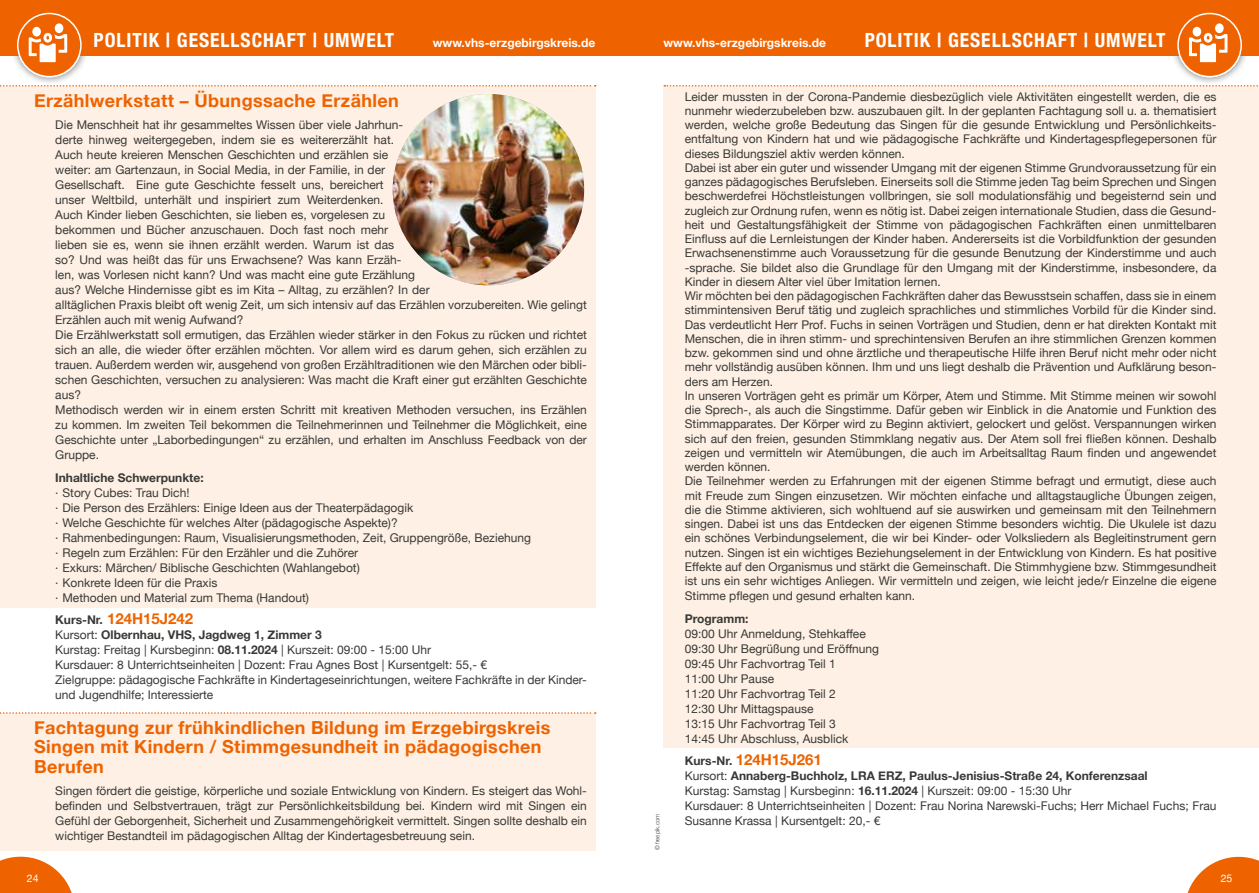
<style>
.page{position:relative;width:1259px;height:893px;background:#fff}
.page>*{position:absolute;margin:0;border:0;box-sizing:border-box;transform-origin:0 0}
.t1{font:700 condensed 19.5px "Helvetica Neue";letter-spacing:.05em;color:#fff}
.t2{font:700 18px/19.5px "Helvetica Neue";letter-spacing:.02em;color:#ee6300}
.t3{font:700 15px "Helvetica Neue";color:#ee6300}
.t4{font:12px/15px "Helvetica Neue";color:#383937}
.t5{font:700 12px "Helvetica Neue";color:#fff}
.t6{font:700 12px "Helvetica Neue";color:#383937}
.t7{font:10.5px "Helvetica Neue";color:#fff}
.t8{font:300 6px "Helvetica Neue";color:#383937}
.s1{font-size:12px;color:#383937}
.s2{font-weight:700}
</style>
<div class="page">
<div style="left:1169px;top:5px;width:81px;height:81px;background:#000;opacity:.55"></div>
<div style="left:9px;top:5px;width:81px;height:81px;background:#000;opacity:.55"></div>
<svg style="left:0;top:857px;width:72px;height:36px"></svg>
<div style="left:0;top:0;width:1259px;height:55px;background:#ee6300"></div>
<svg style="left:1187px;top:857px;width:72px;height:36px"></svg>
<div style="left:18px;top:14px;width:63px;height:63px;background:#ee6300;border-radius:50%"></div>
<div style="left:17px;top:13px;width:65px;height:64px;border:2px solid #fff;border-radius:50%"></div>
<div style="left:32px;top:27px;width:9px;height:10px;background:#fff;border-radius:50%"></div>
<div style="left:55px;top:23px;width:8px;height:10px;background:#fff;border-radius:50%"></div>
<svg style="left:29px;top:33px;width:38px;height:29px"></svg>
<div style="left:1178px;top:14px;width:63px;height:63px;background:#ee6300;border-radius:50%"></div>
<div style="left:1177px;top:13px;width:65px;height:64px;border:2px solid #fff;border-radius:50%"></div>
<div style="left:1192px;top:27px;width:9px;height:10px;background:#fff;border-radius:50%"></div>
<div style="left:1215px;top:23px;width:8px;height:10px;background:#fff;border-radius:50%"></div>
<svg style="left:1189px;top:33px;width:38px;height:29px"></svg>
<div style="left:0;top:87px;width:595px;height:521px;background:#fef0e4"></div>
<div style="left:663px;top:87px;width:596px;height:661px;background:#fef0e4"></div>
<div style="left:0;top:714px;width:595px;height:137px;background:#fef0e4"></div>
<svg style="left:0;top:85px;width:596px;height:2px"></svg>
<svg style="left:664px;top:85px;width:595px;height:2px"></svg>
<svg style="left:0;top:712px;width:596px;height:2px"></svg>
<img style="left:393px;top:94px;width:191px;height:191px;border-radius:96px">
<h1 class="t1" style="left:94px;top:24px;width:302px">POLITIK | GESELLSCHAFT | UMWELT</h1>
<h1 class="t1" style="left:864px;top:24px;width:302px">POLITIK | GESELLSCHAFT | UMWELT</h1>
<p class="t5" style="left:433px;top:34px;width:164px">www.vhs-erzgebirgskreis.de</p>
<p class="t5" style="left:663px;top:34px;width:164px">www.vhs-erzgebirgskreis.de</p>
<h2 class="t2" style="left:34px;top:91px;width:366px">Erzählwerkstatt – Übungssache Erzählen</h2>
<p class="t4" style="left:55px;top:118px;width:533px">Die Menschheit hat ihr gesammeltes Wissen über viele Jahrhun-<br>derte hinweg weitergegeben, indem sie es weitererzählt hat.<br>Auch heute kreieren Menschen Geschichten und erzählen sie<br>weiter: am Gartenzaun, in Social Media, in der Familie, in der<br>Gesellschaft. Eine gute Geschichte fesselt uns, bereichert<br>unser Weltbild, unterhält und inspiriert zum Weiterdenken.<br>Auch Kinder lieben Geschichten, sie lieben es, vorgelesen zu<br>bekommen und Bücher anzuschauen. Doch fast noch mehr<br>lieben sie es, wenn sie ihnen erzählt werden. Warum ist das<br>so? Und was heißt das für uns Erwachsene? Was kann Erzäh-<br>len, was Vorlesen nicht kann? Und was macht eine gute Erzählung<br>aus? Welche Hindernisse gibt es im Kita – Alltag, zu erzählen? In der<br>alltäglichen Praxis bleibt oft wenig Zeit, um sich intensiv auf das Erzählen vorzubereiten. Wie gelingt Erzählen auch mit wenig Aufwand?<br>Die Erzählwerkstatt soll ermutigen, das Erzählen wieder stärker in den Fokus zu rücken und richtet sich an alle, die wieder öfter erzählen möchten. Vor allem wird es darum gehen, sich erzählen zu trauen. Außerdem werden wir, ausgehend von großen Erzähltraditionen wie den Märchen oder bibli&shy;schen Geschichten, versuchen zu analysieren: Was macht die Kraft einer gut erzählten Geschichte aus?<br>Methodisch werden wir in einem ersten Schritt mit kreativen Methoden versuchen, ins Erzählen zu kommen. Im zweiten Teil bekommen die Teilnehmerinnen und Teilnehmer die Möglichkeit, eine Geschichte unter „Laborbedingungen“ zu erzählen, und erhalten im Anschluss Feedback von der Gruppe.</p>
<p class="t6" style="left:55px;top:468px;width:150px">Inhaltliche Schwerpunkte:</p>
<p class="t4" style="left:55px;top:486px;width:477px">· Story Cubes: Trau Dich!<br>· Die Person des Erzählers: Einige Ideen aus der Theaterpädagogik<br>· Welche Geschichte für welches Alter (pädagogische Aspekte)?<br>· Rahmenbedingungen: Raum, Visualisierungsmethoden, Zeit, Gruppengröße, Beziehung · Regeln zum Erzählen: Für den Erzähler und die Zuhörer<br>· Exkurs: Märchen/ Biblische Geschichten (Wahlangebot)<br>· Konkrete Ideen für die Praxis<br>· Methoden und Material zum Thema (Handout)</p>
<p class="t3" style="left:55px;top:607px;width:139px"><span class="s1">Kurs-Nr.</span> 124H15J242</p>
<p class="t4" style="left:55px;top:628px;width:533px">Kursort: <span class="s2">Olbernhau, VHS, Jagdweg 1, Zimmer 3<br></span>Kurstag: Freitag | Kursbeginn: <span class="s2">08.11.2024</span> | Kurszeit: 09:00 - 15:00 Uhr<br>Kursdauer: 8 Unterrichtseinheiten | Dozent: Frau Agnes Bost | Kursentgelt: 55,- €<br>Zielgruppe: pädagogische Fachkräfte in Kindertageseinrichtungen, weitere Fachkräfte in der Kinder&shy;und Jugendhilfe; Interessierte</p>
<h2 class="t2" style="left:34px;top:718px;width:518px">Fachtagung zur frühkindlichen Bildung im Erzgebirgskreis<br>Singen mit Kindern / Stimmgesundheit in pädagogischen<br>Berufen</h2>
<p class="t4" style="left:55px;top:784px;width:533px;text-align:justify">Singen fördert die geistige, körperliche und soziale Entwicklung von Kindern. Es steigert das Wohl&shy;befinden und Selbstvertrauen, trägt zur Persönlichkeitsbildung bei. Kindern wird mit Singen ein Gefühl der Geborgenheit, Sicherheit und Zusammengehörigkeit vermittelt. Singen sollte deshalb ein wichtiger Bestandteil im pädagogischen Alltag der Kindertagesbetreuung sein.</p>
<p class="t8" style="left:652px;top:850px;width:38px;rotate:-90deg">© freepik.com</p>
<p class="t4" style="left:685px;top:90px;width:533px;line-height:14.2px">Leider mussten in der Corona-Pandemie diesbezüglich viele Aktivitäten eingestellt werden, die es nunmehr wiederzubeleben bzw. auszubauen gilt. In der geplanten Fachtagung soll u. a. thematisiert werden, welche große Bedeutung das Singen für die gesunde Entwicklung und Persönlichkeits&shy;entfaltung von Kindern hat und wie pädagogische Fachkräfte und Kindertagespflegepersonen für dieses Bildungsziel aktiv werden können.<br>Dabei ist aber ein guter und wissender Umgang mit der eigenen Stimme Grundvoraussetzung für ein ganzes pädagogisches Berufsleben. Einerseits soll die Stimme jeden Tag beim Sprechen und Singen beschwerdefrei Höchstleistungen vollbringen, sie soll modulationsfähig und begeisternd sein und zugleich zur Ordnung rufen, wenn es nötig ist. Dabei zeigen internationale Studien, dass die Gesund&shy;heit und Gestaltungsfähigkeit der Stimme von pädagogischen Fachkräften einen unmittelbaren Einfluss auf die Lernleistungen der Kinder haben. Andererseits ist die Vorbildfunktion der gesunden Erwachsenenstimme auch Voraussetzung für die gesunde Benutzung der Kinderstimme und auch -sprache. Sie bildet also die Grundlage für den Umgang mit der Kinderstimme, insbesondere, da Kinder in diesem Alter viel über Imitation lernen.<br>Wir möchten bei den pädagogischen Fachkräften daher das Bewusstsein schaffen, dass sie in einem stimmintensiven Beruf tätig und zugleich sprachliches und stimmliches Vorbild für die Kinder sind.<br>Das verdeutlicht Herr Prof. Fuchs in seinen Vorträgen und Studien, denn er hat direkten Kontakt mit Menschen, die in ihren stimm- und sprechintensiven Berufen an ihre stimmlichen Grenzen kommen bzw. gekommen sind und ohne ärztliche und therapeutische Hilfe ihren Beruf nicht mehr oder nicht mehr vollständig ausüben können. Ihm und uns liegt deshalb die Prävention und Aufklärung beson&shy;ders am Herzen.<br>In unseren Vorträgen geht es primär um Körper, Atem und Stimme. Mit Stimme meinen wir sowohl die Sprech-, als auch die Singstimme. Dafür geben wir Einblick in die Anatomie und Funktion des Stimmapparates. Der Körper wird zu Beginn aktiviert, gelockert und gelöst. Verspannungen wirken sich auf den freien, gesunden Stimmklang negativ aus. Der Atem soll frei fließen können. Deshalb zeigen und vermitteln wir Atemübungen, die auch im Arbeitsalltag Raum finden und angewendet werden können.<br>Die Teilnehmer werden zu Erfahrungen mit der eigenen Stimme befragt und ermutigt, diese auch mit Freude zum Singen einzusetzen. Wir möchten einfache und alltagstaugliche Übungen zeigen, die die Stimme aktivieren, sich wohltuend auf sie auswirken und gemeinsam mit den Teilnehmern singen. Dabei ist uns das Entdecken der eigenen Stimme besonders wichtig. Die Ukulele ist dazu ein schönes Verbindungselement, die wir bei Kinder- oder Volksliedern als Begleitinstrument gern nutzen. Singen ist ein wichtiges Beziehungselement in der Entwicklung von Kindern. Es hat positive Effekte auf den Organismus und stärkt die Gemeinschaft. Die Stimmhygiene bzw. Stimmgesundheit ist uns ein sehr wichtiges Anliegen. Wir vermitteln und zeigen, wie leicht jede/r Einzelne die eigene Stimme pflegen und gesund erhalten kann.</p>
<p class="t6" style="left:685px;top:609px;width:65px">Programm:</p>
<p class="t4" style="left:685px;top:626px;width:196px">09:00 Uhr Anmeldung, Stehkaffee<br>09:30 Uhr Begrüßung und Eröffnung<br>09:45 Uhr Fachvortrag Teil 1<br>11:00 Uhr Pause<br>11:20 Uhr Fachvortrag Teil 2<br>12:30 Uhr Mittagspause<br>13:15 Uhr Fachvortrag Teil 3<br>14:45 Uhr Abschluss, Ausblick</p>
<p class="t3" style="left:685px;top:748px;width:139px"><span class="s1">Kurs-Nr.</span> 124H15J261</p>
<p class="t4" style="left:685px;top:769px;width:533px">Kursort: <span class="s2">Annaberg-Buchholz, LRA ERZ, Paulus-Jenisius-Straße 24, Konferenzsaal<br></span>Kurstag: Samstag | Kursbeginn: <span class="s2">16.11.2024</span> | Kurszeit: 09:00 - 15:30 Uhr<br>Kursdauer: 8 Unterrichtseinheiten | Dozent: Frau Norina Narewski-Fuchs; Herr Michael Fuchs; Frau Susanne Krassa | Kursentgelt: 20,- €</p>
<p class="t7" style="left:27px;top:870px;width:13px">24</p>
<p class="t7" style="left:1220px;top:870px;width:13px">25</p>
</div>
